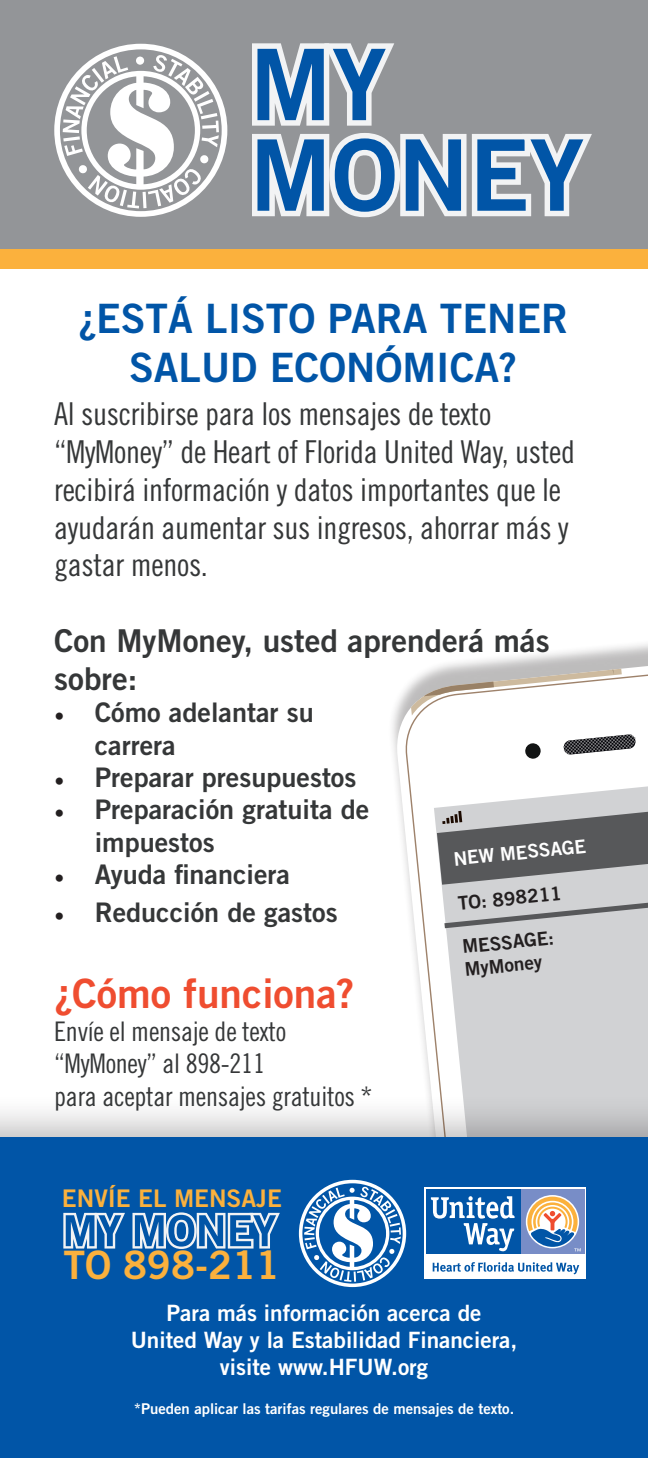
<style>
.page{position:relative;width:648px;height:1458px;background:#fff}
.page>*{position:absolute;margin:0;border:0;box-sizing:border-box;transform-origin:0 0}
.t1{font:40.5px/48.6px "Trade Gothic Bold Two";color:#0155a7;text-align:center}
.t2{font:40.5px "Trade Gothic Bold Two";color:#ef4d30}
.t3{font:39.15px "Trade Gothic Bold Two";color:#fbb13d}
.t4{font:31.5px/37.8px "Trade Gothic Cond Eighteen";letter-spacing:-.01em;color:#353738}
.t5{font:31.5px/37.8px "Trade Gothic Bold Two";color:#353738}
.t6{font:27px/32.4px "Trade Gothic Bold Two";color:#353738}
.t7{font:27px "Trade Gothic Cond Eighteen";letter-spacing:-.01em;color:#353738}
.t8{font:24.3px "Trade Gothic Bold Two";color:#fbb13d}
.t9{font:22.5px "Trade Gothic Bold Two";color:#fff}
.t10{font:18.9px "Trade Gothic Bold Two";color:#231f20}
.t11{font:18.9px "Trade Gothic Bold Two";color:#fff}
.t12{font:14.85px "Trade Gothic Bold Two";color:#fff}
.s1{font-family:"Minion Pro";color:#231f20}
</style>
<div class="page">
<div style="left:0;top:0;width:648px;height:269px;background:#939598"></div>
<div style="left:0;top:250px;width:648px;height:19px;background:#fbb13d"></div>
<svg style="left:54px;top:44px;width:173px;height:173px"></svg>
<svg style="left:252px;top:43px;width:142px;height:83px"></svg>
<svg style="left:252px;top:133px;width:340px;height:84px"></svg>
<div style="left:388px;top:631px;width:260px;height:827px;background:#231f20;opacity:.3"></div>
<svg style="left:394px;top:654px;width:254px;height:439px"></svg>
<svg style="left:403px;top:663px;width:245px;height:430px;fill:#d1d2d4"></svg>
<svg style="left:563px;top:734px;width:73px;height:21px"></svg>
<div style="left:525px;top:743px;width:16px;height:16px;background:#121414;border-radius:50%"></div>
<svg style="left:411px;top:669px;width:211px;height:47px"></svg>
<svg style="left:437px;top:811px;width:211px;height:74px;background:#7b7c7d"></svg>
<svg style="left:444px;top:903px;width:204px;height:25px;background:#b8b9bb"></svg>
<div style="left:0;top:1093px;width:648px;height:365px;background:#231f20;opacity:.3"></div>
<div style="left:0;top:1137px;width:648px;height:321px;background:#0155a7"></div>
<div style="left:425px;top:1188px;width:161px;height:69px;background:#fff"></div>
<div style="left:520px;top:1189px;width:65px;height:67px;background:#788dc7"></div>
<div style="left:426px;top:1189px;width:94px;height:67px;background:#0155a7"></div>
<svg style="left:527px;top:1197px;width:54px;height:54px"></svg>
<svg style="left:431px;top:1196px;width:84px;height:55px"></svg>
<div style="left:425px;top:1254px;width:161px;height:25px;background:#fff"></div>
<svg style="left:433px;top:1262px;width:146px;height:12px"></svg>
<svg style="left:299px;top:1180px;width:107px;height:107px"></svg>
<svg style="left:63px;top:1213px;width:62px;height:36px"></svg>
<svg style="left:132px;top:1212px;width:148px;height:37px"></svg>
<p class="t1" style="left:78px;top:294px;width:492px">¿ESTÁ LISTO PARA TENER<br>SALUD ECONÓMICA?</p>
<p class="t4" style="left:54px;top:395px;width:522px">Al suscribirse para los mensajes de texto “MyMoney” de Heart of Florida United Way, usted recibirá información y datos importantes que le ayudarán aumentar sus ingresos, ahorrar más y gastar menos.</p>
<p class="t5" style="left:54px;top:621px;width:497px">Con MyMoney, usted aprenderá más sobre:</p>
<p class="t6" style="left:95px;top:696px;width:220px;text-indent:-40px"><span class="s1">•</span> Cómo adelantar su carrera</p>
<p class="t6" style="left:54px;top:761px;width:304px"><span class="s1">•</span> Preparar presupuestos</p>
<p class="t6" style="left:95px;top:793px;width:276px;text-indent:-40px"><span class="s1">•</span> Preparación gratuita de impuestos</p>
<p class="t6" style="left:54px;top:858px;width:237px"><span class="s1">•</span> Ayuda financiera</p>
<p class="t6" style="left:54px;top:896px;width:285px"><span class="s1">•</span> Reducción de gastos</p>
<p class="t11" style="left:452px;top:848px;width:134px;rotate:-6deg">NEW MESSAGE</p>
<p class="t10" style="left:457px;top:892px;width:106px;rotate:-6deg">TO: 898211</p>
<p class="t2" style="left:54px;top:969px;width:302px">¿Cómo funciona?</p>
<p class="t7" style="left:54px;top:1015px;width:233px">Envíe el mensaje de texto</p>
<p class="t7" style="left:54px;top:1048px;width:212px">“MyMoney” al 898-211</p>
<p class="t7" style="left:54px;top:1080px;width:320px">para aceptar mensajes gratuitos *</p>
<p class="t8" style="left:62px;top:1183px;width:221px">ENVÍE EL MENSAJE</p>
<p class="t3" style="left:63px;top:1241px;width:218px">TO 898-211</p>
<p class="t10" style="left:461px;top:935px;width:93px;rotate:-6deg">MESSAGE:</p>
<p class="t10" style="left:464px;top:958px;width:79px;rotate:-6deg">MyMoney</p>
<p class="t9" style="left:167px;top:1299px;width:316px">Para más información acerca de</p>
<p class="t9" style="left:131px;top:1326px;width:388px">United Way y la Estabilidad Financiera,</p>
<p class="t9" style="left:220px;top:1353px;width:210px">visite www.HFUW.org</p>
<p class="t12" style="left:134px;top:1400px;width:382px">*Pueden aplicar las tarifas regulares de mensajes de texto.</p>
</div>
